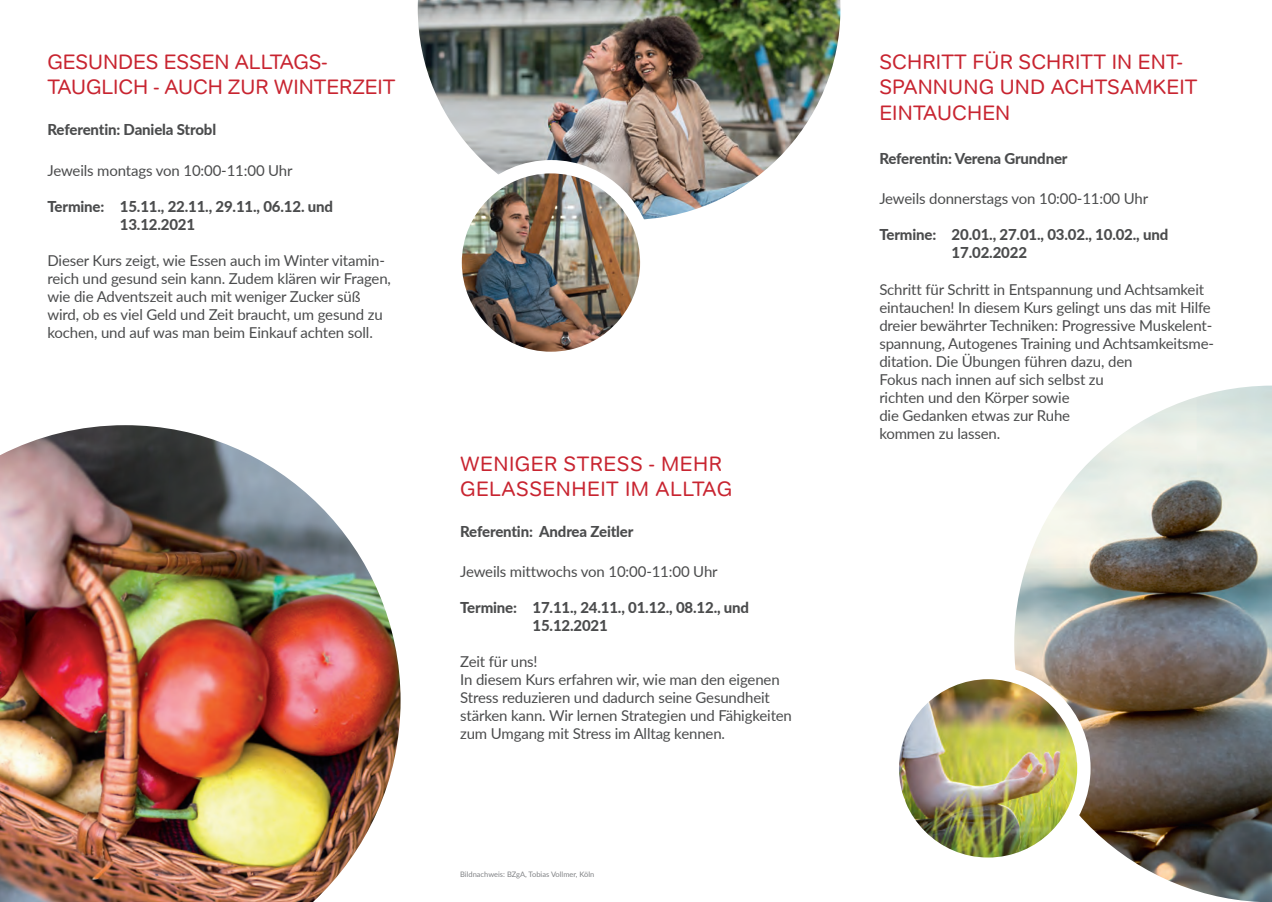
<style>
.page{position:relative;width:1272px;height:902px;background:#fff}
.page>*{position:absolute;margin:0;border:0;box-sizing:border-box;transform-origin:0 0}
.t1{font:21px/25.2px "Tondo";letter-spacing:.01em;color:#c82430}
.t2{font:15px/18px "Lato";letter-spacing:-.01em;color:#4b4c4d}
.t3{font:800 15px/18px "Lato";letter-spacing:-.01em;color:#4b4c4d}
.t4{font:7.5px "Lato";color:#808285}
</style>
<div class="page">
<img style="left:0;top:425px;width:400px;height:476px">
<img style="left:418px;top:0;width:422px;height:220px">
<div style="left:448px;top:160px;width:205px;height:205px;background:#fff;border-radius:50%"></div>
<img style="left:462px;top:173px;width:178px;height:178px;border-radius:89px">
<img style="left:1014px;top:385px;width:257px;height:516px">
<div style="left:885px;top:665px;width:205px;height:205px;background:#fff;border-radius:50%"></div>
<img style="left:898px;top:679px;width:179px;height:178px;border-radius:89px">
<p class="t1" style="left:47px;top:49px;width:349px">GESUNDES ESSEN ALLTAGS-<br>TAUGLICH - AUCH ZUR WINTERZEIT</p>
<p class="t3" style="left:47px;top:120px;width:170px">Referentin: Daniela Strobl</p>
<p class="t2" style="left:47px;top:161px;width:247px">Jeweils montags von 10:00-11:00 Uhr</p>
<p class="t3" style="left:120px;top:197px;width:215px;text-indent:-72px">Termine: 15.11., 22.11., 29.11., 06.12. und<br>13.12.2021</p>
<p class="t2" style="left:47px;top:251px;width:339px">Dieser Kurs zeigt, wie Essen auch im Winter vitamin-</p>
<p class="t2" style="left:47px;top:269px;width:345px">reich und gesund sein kann. Zudem klären wir Fragen, wie die Adventszeit auch mit weniger Zucker süß wird, ob es viel Geld und Zeit braucht, um gesund zu</p>
<p class="t2" style="left:47px;top:323px;width:327px">kochen, und auf was man beim Einkauf achten soll.</p>
<p class="t1" style="left:460px;top:450px;width:273px">WENIGER STRESS - MEHR<br>GELASSENHEIT IM ALLTAG</p>
<p class="t3" style="left:460px;top:521px;width:175px">Referentin: Andrea Zeitler</p>
<p class="t2" style="left:460px;top:562px;width:259px">Jeweils mittwochs von 10:00-11:00 Uhr</p>
<p class="t3" style="left:532px;top:598px;width:218px;text-indent:-72px">Termine: 17.11., 24.11., 01.12., 08.12., und<br>15.12.2021</p>
<p class="t2" style="left:460px;top:652px;width:79px">Zeit für uns!</p>
<p class="t2" style="left:460px;top:670px;width:321px">In diesem Kurs erfahren wir, wie man den eigenen<br>Stress reduzieren und dadurch seine Gesundheit</p>
<p class="t2" style="left:460px;top:706px;width:333px">stärken kann. Wir lernen Strategien und Fähigkeiten</p>
<p class="t2" style="left:460px;top:724px;width:266px">zum Umgang mit Stress im Alltag kennen.</p>
<p class="t4" style="left:460px;top:869px;width:136px">Bildnachweis: BZgA, Tobias Vollmer, Köln</p>
<p class="t1" style="left:879px;top:49px;width:320px">SCHRITT FÜR SCHRITT IN ENT-<br>SPANNUNG UND ACHTSAMKEIT<br>EINTAUCHEN</p>
<p class="t3" style="left:879px;top:149px;width:190px">Referentin: Verena Grundner</p>
<p class="t2" style="left:879px;top:189px;width:270px">Jeweils donnerstags von 10:00-11:00 Uhr</p>
<p class="t3" style="left:951px;top:225px;width:218px;text-indent:-72px">Termine: 20.01., 27.01., 03.02., 10.02., und<br>17.02.2022</p>
<p class="t2" style="left:879px;top:279px;width:336px">Schritt für Schritt in Entspannung und Achtsamkeit eintauchen! In diesem Kurs gelingt uns das mit Hilfe dreier bewährter Techniken: Progressive Muskelent&shy;spannung, Autogenes Training und Achtsamkeitsme&shy;ditation. Die Übungen führen dazu, den</p>
<p class="t2" style="left:879px;top:369px;width:226px">Fokus nach innen auf sich selbst zu richten und den Körper sowie</p>
<p class="t2" style="left:879px;top:405px;width:192px">die Gedanken etwas zur Ruhe kommen zu lassen.</p>
</div>
